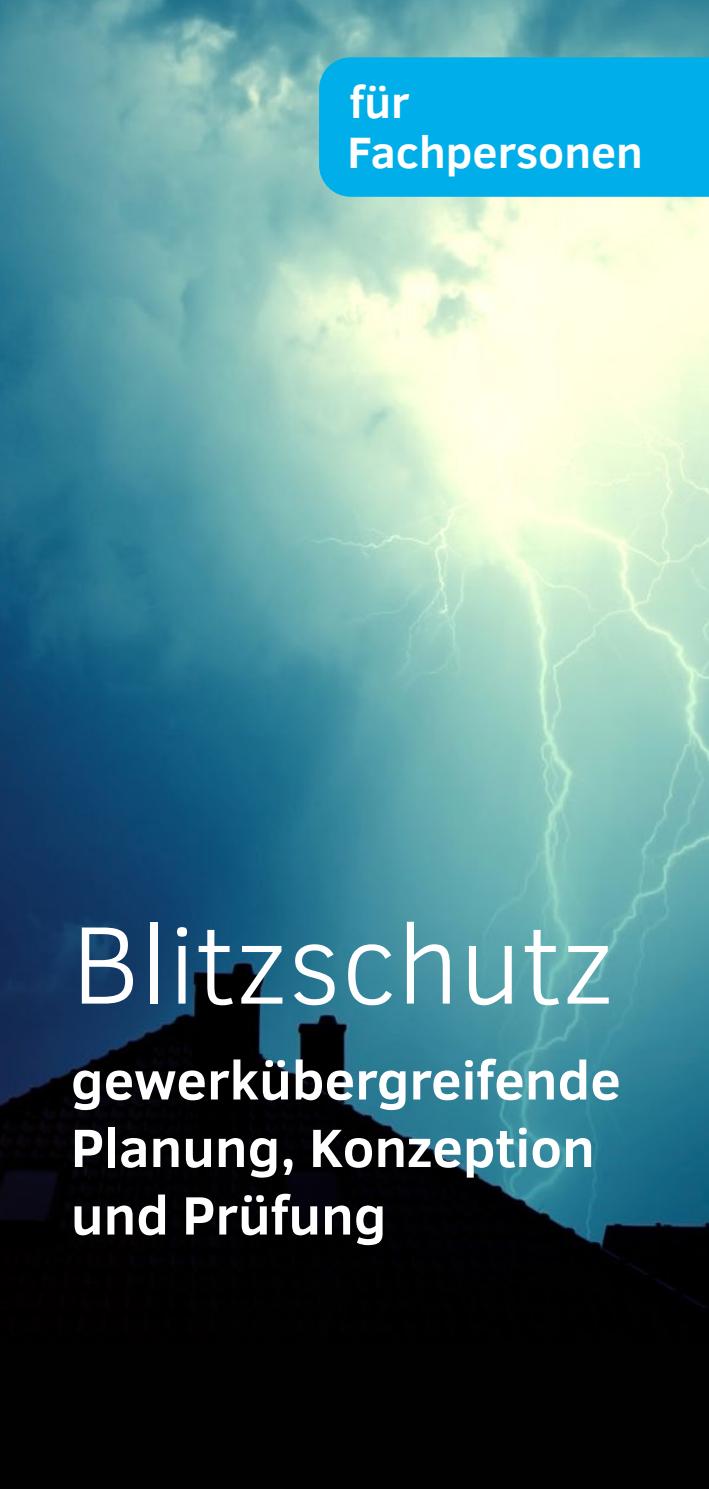
<style>
.page{position:relative;width:709px;height:1489px;background:#fff}
.page>*{position:absolute;margin:0;border:0;box-sizing:border-box;transform-origin:0 0}
.t1{font:300 112.5px "Clear Sans";color:#fff}
.t2{font:700 55px/67.5px "Clear Sans";color:#fff}
.t3{font:700 45px/50px "Clear Sans";color:#fff}
</style>
<div class="page">
<img style="left:0;top:0;width:709px;height:1488px">
<div style="left:319px;top:57px;width:390px;height:140px;background:#00afea"></div>
<p class="t3" style="left:347px;top:76px;width:297px">für<br>Fachpersonen</p>
<h1 class="t1" style="left:71px;top:890px;width:544px">Blitzschutz</h1>
<p class="t2" style="left:71px;top:1044px;width:551px">gewerkübergreifende<br>Planung, Konzeption und Prüfung</p>
</div>
